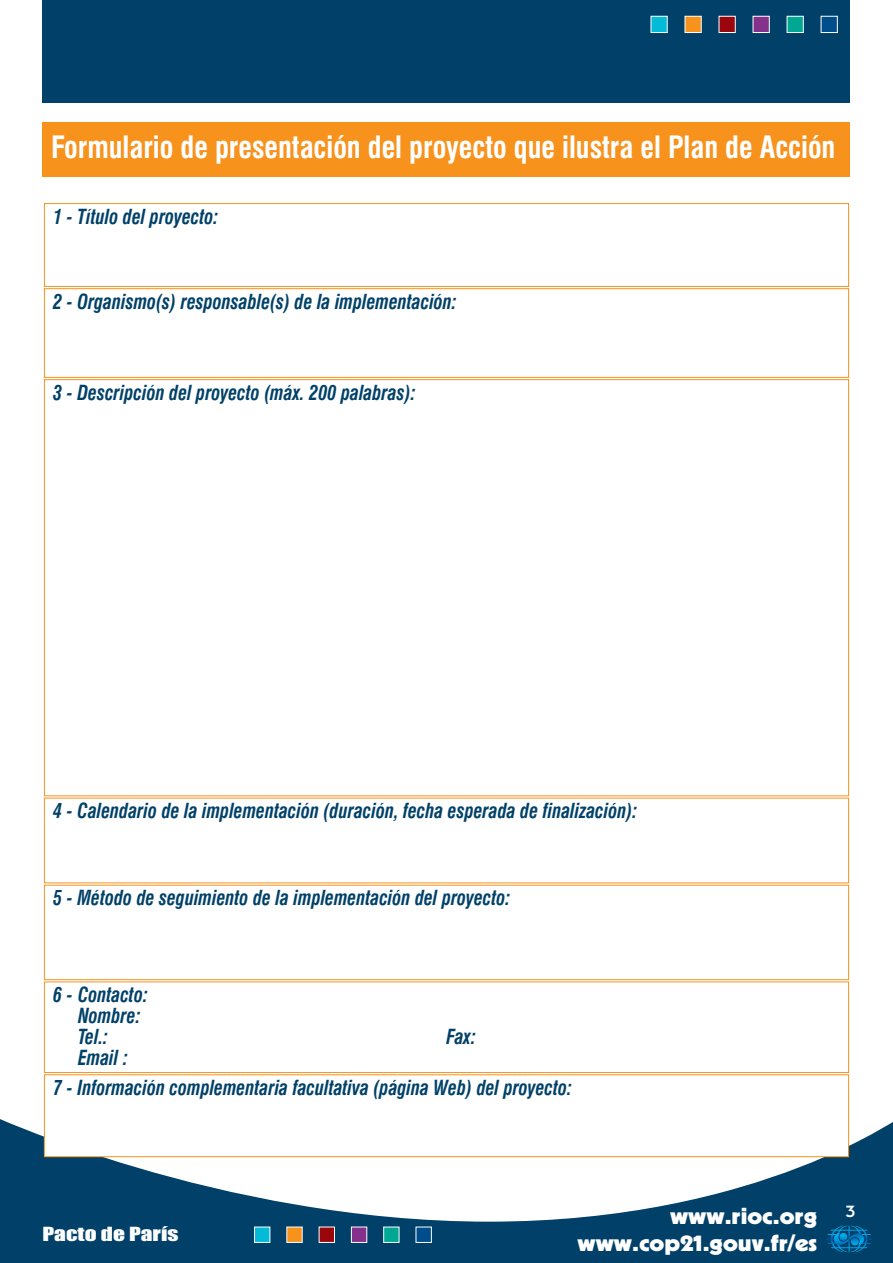
<style>
.page{position:relative;width:893px;height:1263px;background:#fff}
.page>*{position:absolute;margin:0;border:0;box-sizing:border-box;transform-origin:0 0}
.t1{font:700 condensed 30px "Swiss 721 BT";color:#fff;scale:.95 1}
.t2{font:900 22.5px "Kabel";color:#fff;scale:1.15 1}
.t3{font:italic 700 condensed 20.25px/21px "Swiss 721 BT";color:#014169;scale:.9 1}
.t4{font:18px "Impact";color:#fff;scale:1.3 1}
.t5{font:18px "Insignia";color:#fff}
</style>
<div class="page">
<svg style="left:0;top:1113px;width:893px;height:150px;fill:#014169"></svg>
<svg style="left:826px;top:1225px;width:46px;height:27px"></svg>
<div style="left:43px;top:0;width:807px;height:102px;background:#014169"></div>
<div style="left:43px;top:123px;width:807px;height:54px;background:#f7931d"></div>
<div style="left:255px;top:1227px;width:15px;height:15px;background:#03bbd7"></div>
<div style="left:254px;top:1227px;width:16px;height:16px;border:1px solid #fff"></div>
<div style="left:287px;top:1227px;width:15px;height:15px;background:#f7931d"></div>
<div style="left:319px;top:1227px;width:15px;height:15px;background:#9a060b"></div>
<div style="left:319px;top:1227px;width:16px;height:16px;border:1px solid #fff"></div>
<div style="left:352px;top:1227px;width:14px;height:15px;background:#85318c"></div>
<div style="left:351px;top:1227px;width:16px;height:16px;border:1px solid #fff"></div>
<div style="left:384px;top:1227px;width:15px;height:15px;background:#00a894"></div>
<div style="left:383px;top:1227px;width:16px;height:16px;border:1px solid #fff"></div>
<div style="left:416px;top:1227px;width:15px;height:15px;background:#004d8c"></div>
<div style="left:416px;top:1227px;width:16px;height:16px;border:1px solid #fff"></div>
<div style="left:651px;top:17px;width:16px;height:15px;background:#03bbd7"></div>
<div style="left:651px;top:16px;width:17px;height:17px;border:1px solid #fff"></div>
<div style="left:685px;top:17px;width:16px;height:15px;background:#f7931d"></div>
<div style="left:685px;top:16px;width:17px;height:17px;border:1px solid #fff"></div>
<div style="left:719px;top:17px;width:16px;height:15px;background:#9a060b"></div>
<div style="left:719px;top:16px;width:17px;height:17px;border:1px solid #fff"></div>
<div style="left:753px;top:17px;width:16px;height:15px;background:#85318c"></div>
<div style="left:753px;top:16px;width:17px;height:17px;border:1px solid #fff"></div>
<div style="left:787px;top:17px;width:16px;height:15px;background:#00a894"></div>
<div style="left:787px;top:16px;width:17px;height:17px;border:1px solid #fff"></div>
<div style="left:821px;top:17px;width:16px;height:15px;background:#004d8c"></div>
<div style="left:821px;top:16px;width:17px;height:17px;border:1px solid #fff"></div>
<div style="left:44px;top:203px;width:805px;height:84px;border:1px solid #f7931d"></div>
<div style="left:44px;top:288px;width:805px;height:90px;border:1px solid #f7931d"></div>
<div style="left:44px;top:885px;width:805px;height:95px;border:1px solid #f7931d"></div>
<div style="left:44px;top:981px;width:805px;height:92px;border:1px solid #f7931d"></div>
<div style="left:45px;top:1075px;width:803px;height:81px;background:#fff"></div>
<div style="left:44px;top:1074px;width:805px;height:83px;border:1px solid #f7931d"></div>
<h1 class="t1" style="left:51px;top:136px;width:827px">Formulario de presentación del proyecto que ilustra el Plan de Acción</h1>
<p class="t3" style="left:53px;top:207px;width:185px">1 - Título del proyecto:</p>
<p class="t3" style="left:53px;top:293px;width:450px">2 - Organismo(s) responsable(s) de la implementación:</p>
<p class="t3" style="left:53px;top:383px;width:404px">3 - Descripción del proyecto (máx. 200 palabras):</p>
<p class="t3" style="left:53px;top:802px;width:650px">4 - Calendario de la implementación (duración, fecha esperada de finalización):</p>
<p class="t3" style="left:53px;top:889px;width:509px">5 - Método de seguimiento de la implementación del proyecto:</p>
<p class="t3" style="left:78px;top:986px;width:79px;text-indent:-25px">6 - Contacto:<br>Nombre:<br>Tel.:</p>
<p class="t3" style="left:447px;top:1028px;width:34px">Fax:</p>
<p class="t3" style="left:53px;top:1044px;width:578px;line-height:29.8px;text-indent:25px">Email :<br>7 - Información complementaria facultativa (página Web) del proyecto:</p>
<p class="t4" style="left:43px;top:1225px;width:106px">Pacto de París</p>
<p class="t2" style="left:670px;top:1207px;width:129px">www.rioc.org</p>
<p class="t5" style="left:846px;top:1206px;width:11px">3</p>
<p class="t2" style="left:577px;top:1234px;width:210px">www.cop21.gouv.fr/es</p>
</div>
